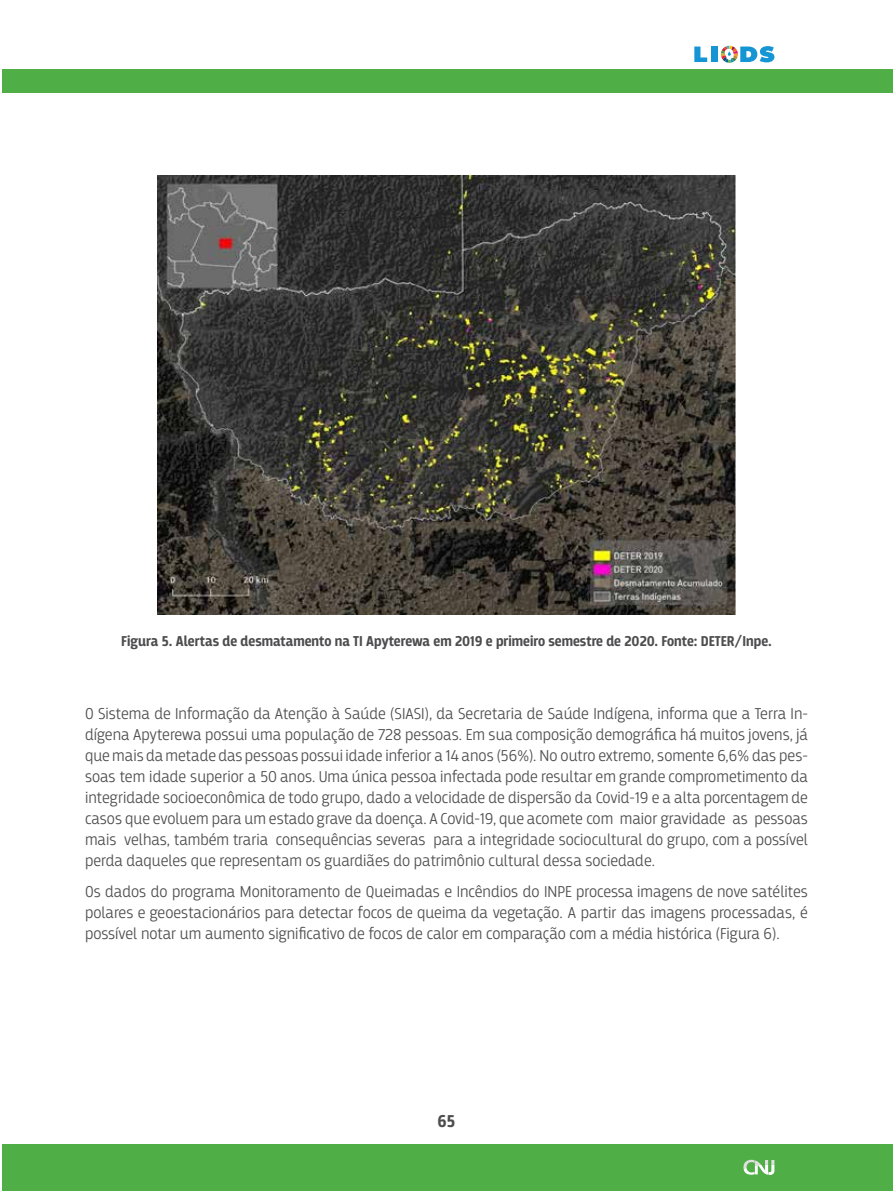
<style>
.page{position:relative;width:893px;height:1191px;background:#fff}
.page>*{position:absolute;margin:0;border:0;box-sizing:border-box;transform-origin:0 0}
.t1{font:700 18px "Breakers";color:#4d4d4f}
.t2{font:300 16.5px/21px "Breakers";color:#4d4d4f;text-align:justify}
.t3{font:700 15px "Breakers";color:#4d4d4f}
</style>
<div class="page">
<div style="left:2px;top:1144px;width:891px;height:47px;background:#4fae46"></div>
<svg style="left:743px;top:1159px;width:31px;height:15px"></svg>
<div style="left:2px;top:70px;width:891px;height:23px;background:#4fae46"></div>
<svg style="left:694px;top:47px;width:13px;height:15px"></svg>
<div style="left:711px;top:47px;width:6px;height:15px;background:#1595d3"></div>
<svg style="left:721px;top:46px;width:53px;height:17px"></svg>
<img style="left:157px;top:176px;width:579px;height:438px">
<p class="t3" style="left:121px;top:632px;width:652px">Figura 5. Alertas de desmatamento na TI Apyterewa em 2019 e primeiro semestre de 2020. Fonte: DETER/Inpe.</p>
<p class="t2" style="left:85px;top:702px;width:724px">O Sistema de Informação da Atenção à Saúde (SIASI), da Secretaria de Saúde Indígena, informa que a Terra In&shy;dígena Apyterewa possui uma população de 728 pessoas. Em sua composição demográfica há muitos jovens, já que mais da metade das pessoas possui idade inferior a 14 anos (56%). No outro extremo, somente 6,6% das pes&shy;soas tem idade superior a 50 anos. Uma única pessoa infectada pode resultar em grande comprometimento da integridade socioeconômica de todo grupo, dado a velocidade de dispersão da Covid-19 e a alta porcentagem de casos que evoluem para um estado grave da doença. A Covid-19, que acomete com maior gravidade as pessoas mais velhas, também traria consequências severas para a integridade sociocultural do grupo, com a possível perda daqueles que representam os guardiães do patrimônio cultural dessa sociedade.</p>
<p class="t2" style="left:85px;top:881px;width:724px">Os dados do programa Monitoramento de Queimadas e Incêndios do INPE processa imagens de nove satélites polares e geoestacionários para detectar focos de queima da vegetação. A partir das imagens processadas, é possível notar um aumento significativo de focos de calor em comparação com a média histórica (Figura 6).</p>
<p class="t1" style="left:438px;top:1110px;width:19px">65</p>
</div>
